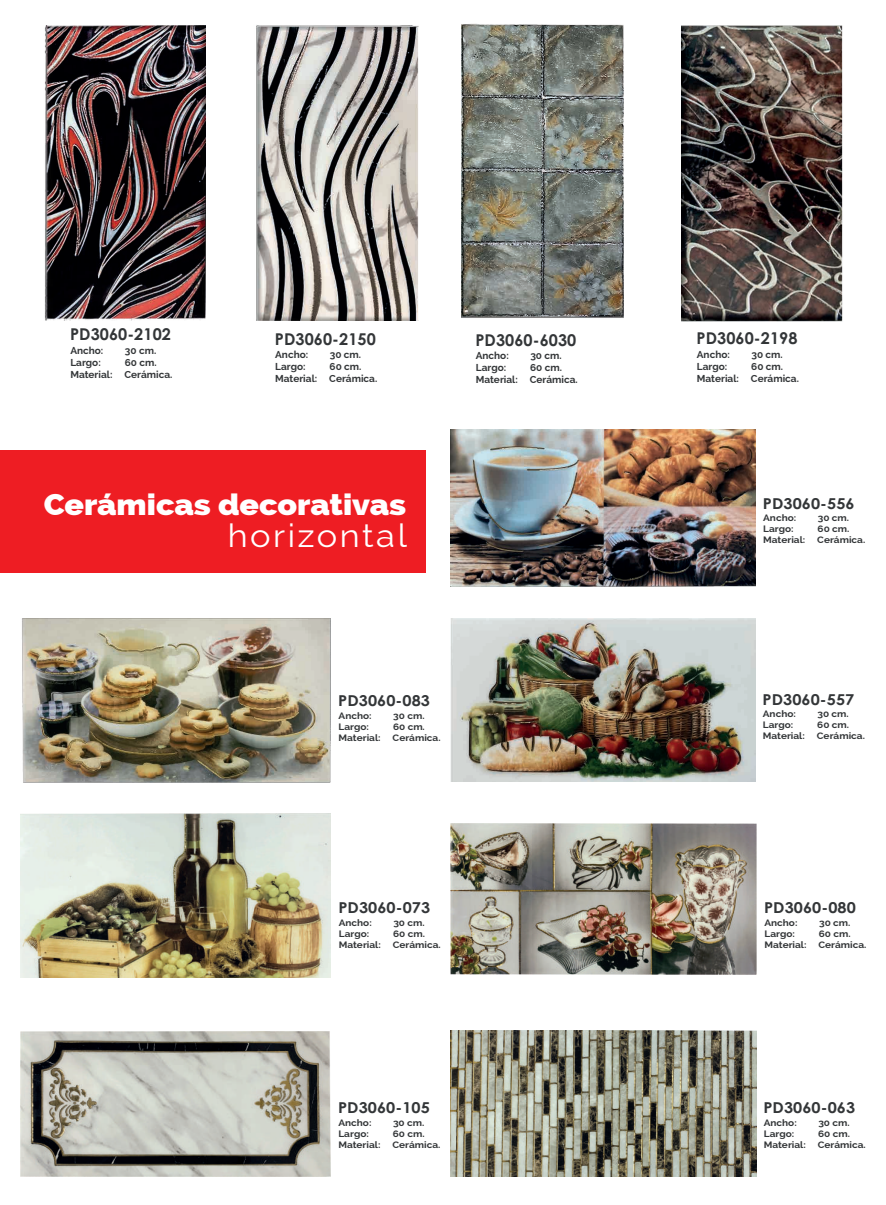
<style>
.page{position:relative;width:886px;height:1205px;background:#fff}
.page>*{position:absolute;margin:0;border:0;box-sizing:border-box;transform-origin:0 0}
.t1{font:32.12px "Raleway";letter-spacing:.075em;color:#fff;scale:1.07 1}
.t2{font:800 30px "Raleway";color:#fff;scale:1.07 1}
.t3{font:700 16.25px "Century Gothic";letter-spacing:.005em;color:#333638}
.t4{font:700 15px "Century Gothic";letter-spacing:.005em;color:#333638;scale:1.08 1}
.t5{font:700 10px/12px "Raleway";color:#333638}
.t6{font:700 9.25px "Raleway";color:#333638;scale:1.08 1}
</style>
<div class="page">
<img style="left:44px;top:25px;width:162px;height:296px">
<img style="left:256px;top:25px;width:163px;height:295px">
<img style="left:682px;top:25px;width:161px;height:296px">
<img style="left:461px;top:24px;width:162px;height:294px">
<img style="left:451px;top:429px;width:305px;height:157px">
<img style="left:22px;top:619px;width:308px;height:163px">
<img style="left:451px;top:619px;width:304px;height:162px">
<img style="left:20px;top:813px;width:310px;height:164px">
<img style="left:451px;top:823px;width:305px;height:151px">
<img style="left:20px;top:1031px;width:310px;height:145px">
<img style="left:451px;top:1030px;width:305px;height:146px">
<div style="left:0;top:450px;width:425px;height:122px;background:#ee1d23"></div>
<h3 class="t3" style="left:70px;top:322px;width:102px">PD3060-2102</h3>
<p class="t5" style="left:70px;top:344px;width:35px">Ancho:</p>
<p class="t5" style="left:125px;top:344px;width:33px">30 cm.</p>
<p class="t5" style="left:70px;top:356px;width:32px">Largo:</p>
<p class="t5" style="left:70px;top:356px;width:104px;text-indent:54px">60 cm.<br>Material: Cerámica.</p>
<h3 class="t3" style="left:275px;top:326px;width:102px">PD3060-2150</h3>
<p class="t5" style="left:275px;top:349px;width:35px">Ancho:</p>
<p class="t5" style="left:330px;top:349px;width:33px">30 cm.</p>
<p class="t5" style="left:275px;top:361px;width:32px">Largo:</p>
<p class="t5" style="left:275px;top:361px;width:104px;text-indent:54px">60 cm.<br>Material: Cerámica.</p>
<h3 class="t3" style="left:475px;top:327px;width:102px">PD3060-6030</h3>
<p class="t5" style="left:476px;top:350px;width:35px">Ancho:</p>
<p class="t5" style="left:530px;top:350px;width:33px">30 cm.</p>
<p class="t5" style="left:476px;top:362px;width:32px">Largo:</p>
<p class="t5" style="left:476px;top:362px;width:104px;text-indent:54px">60 cm.<br>Material: Cerámica.</p>
<h2 class="t2" style="left:44px;top:487px;width:340px">Cerámicas decorativas</h2>
<h1 class="t1" style="left:228px;top:517px;width:169px">horizontal</h1>
<h3 class="t4" style="left:338px;top:689px;width:86px">PD3060-083</h3>
<p class="t6" style="left:339px;top:710px;width:32px">Ancho:</p>
<p class="t6" style="left:393px;top:710px;width:31px">30 cm.</p>
<p class="t6" style="left:339px;top:721px;width:30px">Largo:</p>
<p class="t6" style="left:393px;top:721px;width:31px">60 cm.</p>
<p class="t6" style="left:339px;top:732px;width:40px">Material:</p>
<p class="t6" style="left:393px;top:732px;width:46px">Cerámica.</p>
<h3 class="t4" style="left:338px;top:896px;width:86px">PD3060-073</h3>
<p class="t6" style="left:339px;top:917px;width:32px">Ancho:</p>
<p class="t6" style="left:393px;top:917px;width:31px">30 cm.</p>
<p class="t6" style="left:339px;top:928px;width:30px">Largo:</p>
<p class="t6" style="left:393px;top:928px;width:31px">60 cm.</p>
<p class="t6" style="left:339px;top:939px;width:40px">Material:</p>
<p class="t6" style="left:393px;top:939px;width:46px">Cerámica.</p>
<h3 class="t4" style="left:338px;top:1096px;width:86px">PD3060-105</h3>
<p class="t6" style="left:338px;top:1117px;width:32px">Ancho:</p>
<p class="t6" style="left:393px;top:1117px;width:31px">30 cm.</p>
<p class="t6" style="left:338px;top:1128px;width:30px">Largo:</p>
<p class="t6" style="left:393px;top:1128px;width:31px">60 cm.</p>
<p class="t6" style="left:338px;top:1139px;width:40px">Material:</p>
<p class="t6" style="left:392px;top:1139px;width:46px">Cerámica.</p>
<h3 class="t3" style="left:696px;top:326px;width:102px">PD3060-2198</h3>
<p class="t5" style="left:697px;top:348px;width:35px">Ancho:</p>
<p class="t5" style="left:751px;top:348px;width:33px">30 cm.</p>
<p class="t5" style="left:697px;top:360px;width:32px">Largo:</p>
<p class="t5" style="left:697px;top:360px;width:104px;text-indent:54px">60 cm.<br>Material: Cerámica.</p>
<h3 class="t4" style="left:763px;top:492px;width:86px">PD3060-556</h3>
<p class="t6" style="left:763px;top:513px;width:32px">Ancho:</p>
<p class="t6" style="left:818px;top:513px;width:31px">30 cm.</p>
<p class="t6" style="left:763px;top:524px;width:30px">Largo:</p>
<p class="t6" style="left:817px;top:524px;width:31px">60 cm.</p>
<p class="t6" style="left:763px;top:535px;width:40px">Material:</p>
<p class="t6" style="left:817px;top:535px;width:46px">Cerámica.</p>
<h3 class="t4" style="left:762px;top:688px;width:86px">PD3060-557</h3>
<p class="t6" style="left:763px;top:708px;width:32px">Ancho:</p>
<p class="t6" style="left:817px;top:708px;width:31px">30 cm.</p>
<p class="t6" style="left:763px;top:720px;width:30px">Largo:</p>
<p class="t6" style="left:817px;top:720px;width:31px">60 cm.</p>
<p class="t6" style="left:763px;top:731px;width:40px">Material:</p>
<p class="t6" style="left:817px;top:731px;width:46px">Cerámica.</p>
<h3 class="t4" style="left:764px;top:896px;width:86px">PD3060-080</h3>
<p class="t6" style="left:764px;top:917px;width:32px">Ancho:</p>
<p class="t6" style="left:819px;top:917px;width:31px">30 cm.</p>
<p class="t6" style="left:764px;top:929px;width:30px">Largo:</p>
<p class="t6" style="left:819px;top:929px;width:31px">60 cm.</p>
<p class="t6" style="left:764px;top:940px;width:40px">Material:</p>
<p class="t6" style="left:818px;top:940px;width:46px">Cerámica.</p>
<h3 class="t4" style="left:763px;top:1096px;width:86px">PD3060-063</h3>
<p class="t6" style="left:764px;top:1117px;width:32px">Ancho:</p>
<p class="t6" style="left:818px;top:1117px;width:31px">30 cm.</p>
<p class="t6" style="left:764px;top:1128px;width:30px">Largo:</p>
<p class="t6" style="left:818px;top:1128px;width:31px">60 cm.</p>
<p class="t6" style="left:764px;top:1139px;width:40px">Material:</p>
<p class="t6" style="left:818px;top:1139px;width:46px">Cerámica.</p>
</div>
